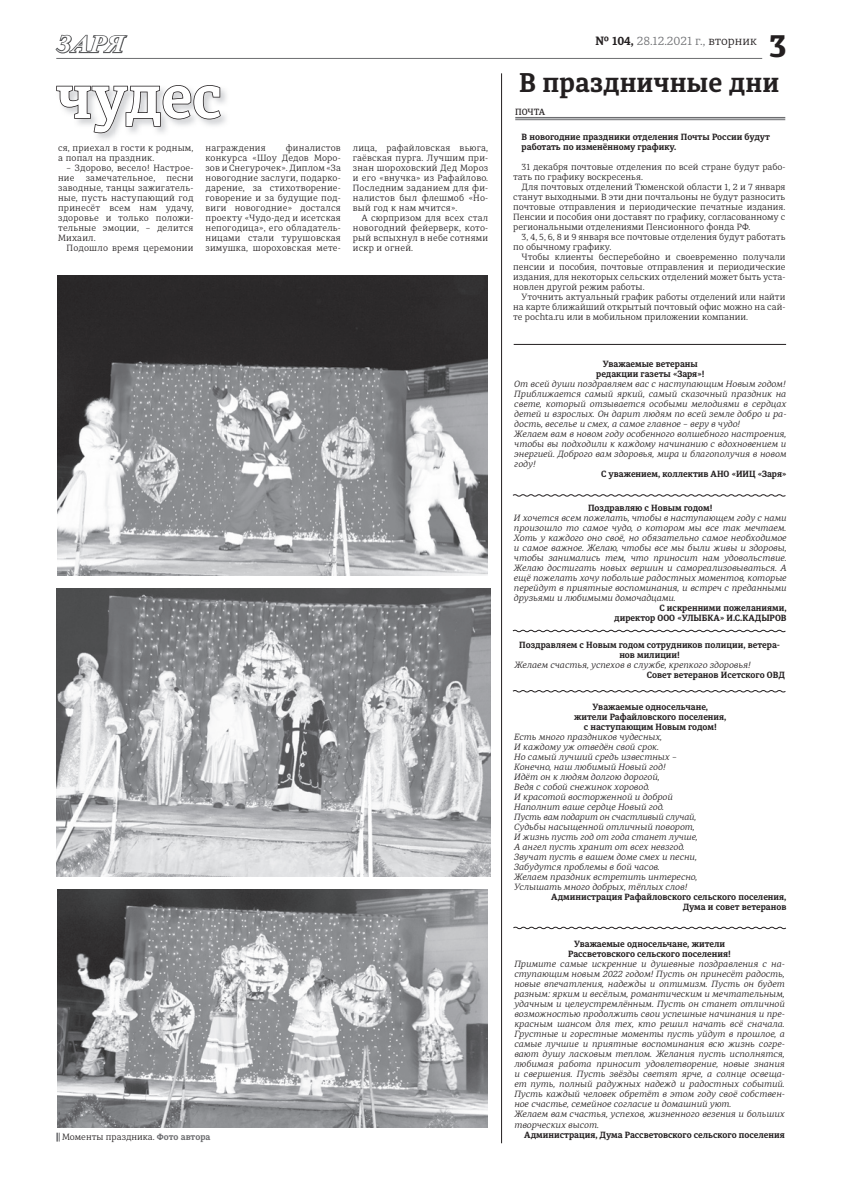
<style>
.page{position:relative;width:842px;height:1191px;background:#fff}
.page>*{position:absolute;margin:0;border:0;box-sizing:border-box;transform-origin:0 0}
.t1{font:700 60px "Diaria Pro";color:#fff}
.t2{font:800 32px "Diaria Pro";color:#231f20}
.t3{font:700 27px "Diaria Pro";color:#231f20}
.t4{font:italic 700 24px "Times New Roman";color:#fff;scale:1.1 1}
.t5{font:300 12px "Diaria Pro";color:#6c6d70}
.t6{font:italic 300 9px/10px "Diaria Pro";color:#231f20}
.t7{font:300 9px/10px "Diaria Pro";color:#231f20;text-align:justify}
.t8{font:700 9px/10px "Diaria Pro";color:#231f20;text-align:center}
.t9{font:300 9px/10px "Diaria Pro";letter-spacing:.02em;color:#231f20}
.t10{font:500 9px "Diaria Pro";letter-spacing:-.01em;color:#231f20}
.s1{font-weight:700;color:#6c6d70}
.s2{font-weight:700;color:#231f20}
.s3{color:#231f20}
</style>
<div class="page">
<hr style="left:56px;top:58px;width:706px;height:1px;background:#6c6d70">
<svg style="left:55px;top:34px;width:73px;height:20px"></svg>
<hr style="left:514px;top:344px;width:272px;height:1px;background:#231f20">
<hr style="left:515px;top:117px;width:270px;height:1px;background:#6c6d70">
<hr style="left:515px;top:119px;width:270px;height:1px;background:#6c6d70">
<svg style="left:56px;top:1132px;width:4px;height:9px"></svg>
<img style="left:56px;top:588px;width:435px;height:288px">
<img style="left:57px;top:889px;width:430px;height:238px">
<svg style="left:56px;top:85px;width:166px;height:49px"></svg>
<hr style="left:501px;top:73px;width:1px;height:1070px;background:#231f20">
<img style="left:58px;top:275px;width:429px;height:300px">
<svg style="left:512px;top:494px;width:274px;height:3px"></svg>
<svg style="left:512px;top:629px;width:274px;height:3px"></svg>
<svg style="left:512px;top:690px;width:274px;height:3px"></svg>
<svg style="left:513px;top:926px;width:273px;height:3px"></svg>
<h3 class="t4" style="left:57px;top:27px;width:62px">ЗАРЯ</h3>
<h1 class="t1" style="left:56px;top:60px;width:167px">чудес</h1>
<p class="t9" style="left:58px;top:143px;width:137px">ся, приехал в гости к родным, а попал на праздник.</p>
<p class="t7" style="left:58px;top:163px;width:137px;text-indent:9px">– Здорово, весело! Настрое&shy;ние замечательное, песни заводные, танцы зажигатель&shy;ные, пусть наступающий год принесёт всем нам удачу, здоровье и только положи&shy;тельные эмоции, – делится михаил.</p>
<p class="t9" style="left:67px;top:243px;width:128px">Подошло время церемонии</p>
<p class="t7" style="left:205px;top:143px;width:137px;text-indent:80px">финалистов конкурса «Шоу Дедов моро&shy;зов и снегурочек». Диплом «За новогодние заслуги, подарко&shy;дарение, за стихотворение&shy;говорение и за будущие под&shy;виги новогодние» достался проекту «Чудо-дед и исетская непогодица», его обладатель&shy;ницами стали турушовская зимушка, шороховская мете-</p>
<p class="t7" style="left:353px;top:143px;width:137px">лица, рафайловская вьюга, гаёвская пурга. лучшим при&shy;знан шороховский Дед мороз и его «внучка» из Рафайлово.<br>Последним заданием для фи&shy;налистов был флешмоб «Но&shy;вый год к нам мчится».</p>
<p class="t9" style="left:205px;top:143px;width:62px">награждения</p>
<p class="t7" style="left:353px;top:213px;width:137px;text-indent:9px">А сюрпризом для всех стал новогодний фейерверк, кото&shy;рый вспыхнул в небе сотнями искр и огней.</p>
<p class="t7" style="left:62px;top:1131px;width:150px">моменты праздника. <span class="s1">фото автора</span></p>
<h3 class="t5" style="left:596px;top:34px;width:163px"><span class="s2">№ 104,</span> 28.12.2021 г., <span class="s3">вторник</span></h3>
<h2 class="t2" style="left:769px;top:26px;width:19px">3</h2>
<h3 class="t3" style="left:519px;top:66px;width:262px">в праздничные дни</h3>
<p class="t10" style="left:515px;top:106px;width:31px">ПОЧТА</p>
<p class="t8" style="left:522px;top:132px;width:250px;text-align:left">в новогодние праздники отделения Почты россии будут работать по изменённому графику.</p>
<p class="t7" style="left:513px;top:162px;width:274px;text-indent:9px">31 декабря почтовые отделения по всей стране будут рабо&shy;тать по графику воскресенья.</p>
<p class="t7" style="left:513px;top:182px;width:274px;text-indent:9px">Для почтовых отделений тюменской области 1, 2 и 7 января станут выходными. В эти дни почтальоны не будут разносить почтовые отправления и периодические печатные издания.<br>Пенсии и пособия они доставят по графику, согласованному с региональными отделениями Пенсионного фонда РФ.</p>
<p class="t7" style="left:513px;top:232px;width:274px;text-indent:9px">3, 4, 5, 6, 8 и 9 января все почтовые отделения будут работать по обычному графику.</p>
<p class="t7" style="left:513px;top:252px;width:274px;text-indent:9px">Чтобы клиенты бесперебойно и своевременно получали пенсии и пособия, почтовые отправления и периодические издания, для некоторых сельских отделений может быть уста&shy;новлен другой режим работы.</p>
<p class="t7" style="left:513px;top:292px;width:274px;text-indent:9px">Уточнить актуальный график работы отделений или найти на карте ближайший открытый почтовый офис можно на сай&shy;те pochta.ru или в мобильном приложении компании.</p>
<p class="t8" style="left:596px;top:359px;width:110px">уважаемые ветераны редакции газеты «заря»!</p>
<p class="t6" style="left:514px;top:379px;width:274px">От всей души поздравляем вас с наступающим Новым годом!<br>Приближается самый яркий, самый сказочный праздник на свете, который отзывается особыми мелодиями в сердцах детей и взрослых. Он дарит людям по всей земле добро и ра&shy;дость, веселье и смех, а самое главное – веру в чудо!<br>Желаем вам в новом году особенного волшебного настроения, чтобы вы подходили к каждому начинанию с вдохновением и энергией. Доброго вам здоровья, мира и благополучия в новом году!</p>
<p class="t8" style="left:601px;top:469px;width:187px">с уважением, коллектив ано «ииц «заря»</p>
<p class="t8" style="left:588px;top:502px;width:126px">Поздравляю с новым годом!</p>
<p class="t6" style="left:514px;top:512px;width:274px;text-align:justify">И хочется всем пожелать, чтобы в наступающем году с нами произошло то самое чудо, о котором мы все так мечтаем.<br>Хоть у каждого оно своё, но обязательно самое необходимое и самое важное. Желаю, чтобы все мы были живы и здоровы, чтобы занимались тем, что приносит нам удовольствие.<br>Желаю достигать новых вершин и самореализовываться. А ещё пожелать хочу побольше радостных моментов, которые перейдут в приятные воспоминания, и встреч с преданными друзьями и любимыми домочадцами.</p>
<p class="t8" style="left:614px;top:602px;width:174px;text-align:right">с искренними пожеланиями,<br>директор ооо «улыбка» и.с.каДыров</p>
<p class="t8" style="left:519px;top:639px;width:262px">Поздравляем с новым годом сотрудников полиции, ветера&shy;нов милиции!</p>
<p class="t6" style="left:514px;top:660px;width:238px">Желаем счастья, успехов в службе, крепкого здоровья!</p>
<p class="t8" style="left:647px;top:669px;width:139px">совет ветеранов исетского овД</p>
<p class="t8" style="left:574px;top:702px;width:154px">уважаемые односельчане,<br>жители рафайловского поселения, с наступающим новым годом!</p>
<p class="t6" style="left:514px;top:732px;width:185px">Есть много праздников чудесных,<br>И каждому уж отведён свой срок.<br>Но самый лучший средь известных – Конечно, наш любимый Новый год!<br>Идёт он к людям долгою дорогой,<br>Ведя с собой снежинок хоровод.<br>И красотой восторженной и доброй Наполнит ваше сердце Новый год.<br>Пусть вам подарит он счастливый случай, Судьбы насыщенной отличный поворот, И жизнь пусть год от года станет лучше, А ангел пусть хранит от всех невзгод.<br>Звучат пусть в вашем доме смех и песни, Забудутся проблемы в бой часов.<br>Желаем праздник встретить интересно, Услышать много добрых, тёплых слов!</p>
<p class="t8" style="left:551px;top:892px;width:237px;text-align:right">администрация рафайловского сельского поселения,<br>Дума и совет ветеранов</p>
<p class="t8" style="left:568px;top:939px;width:164px">уважаемые односельчане, жители рассветовского сельского поселения!</p>
<p class="t6" style="left:514px;top:959px;width:272px">Примите самые искренние и душевные поздравления с на&shy;ступающим новым 2022 годом! Пусть он принесёт радость, новые впечатления, надежды и оптимизм. Пусть он будет разным: ярким и весёлым, романтическим и мечтательным, удачным и целеустремлённым. Пусть он станет отличной возможностью продолжить свои успешные начинания и пре&shy;красным шансом для тех, кто решил начать всё сначала.<br>Грустные и горестные моменты пусть уйдут в прошлое, а самые лучшие и приятные воспоминания всю жизнь согре&shy;вают душу ласковым теплом. Желания пусть исполнятся, любимая работа приносит удовлетворение, новые знания и свершения. Пусть звёзды светят ярче, а солнце освеща&shy;ет путь, полный радужных надежд и радостных событий.<br>Пусть каждый человек обретёт в этом году своё собствен&shy;ное счастье, семейное согласие и домашний уют.<br>Желаем вам счастья, успехов, жизненного везения и больших творческих высот.</p>
<p class="t8" style="left:524px;top:1129px;width:262px">администрация, Дума рассветовского сельского поселения</p>
</div>
